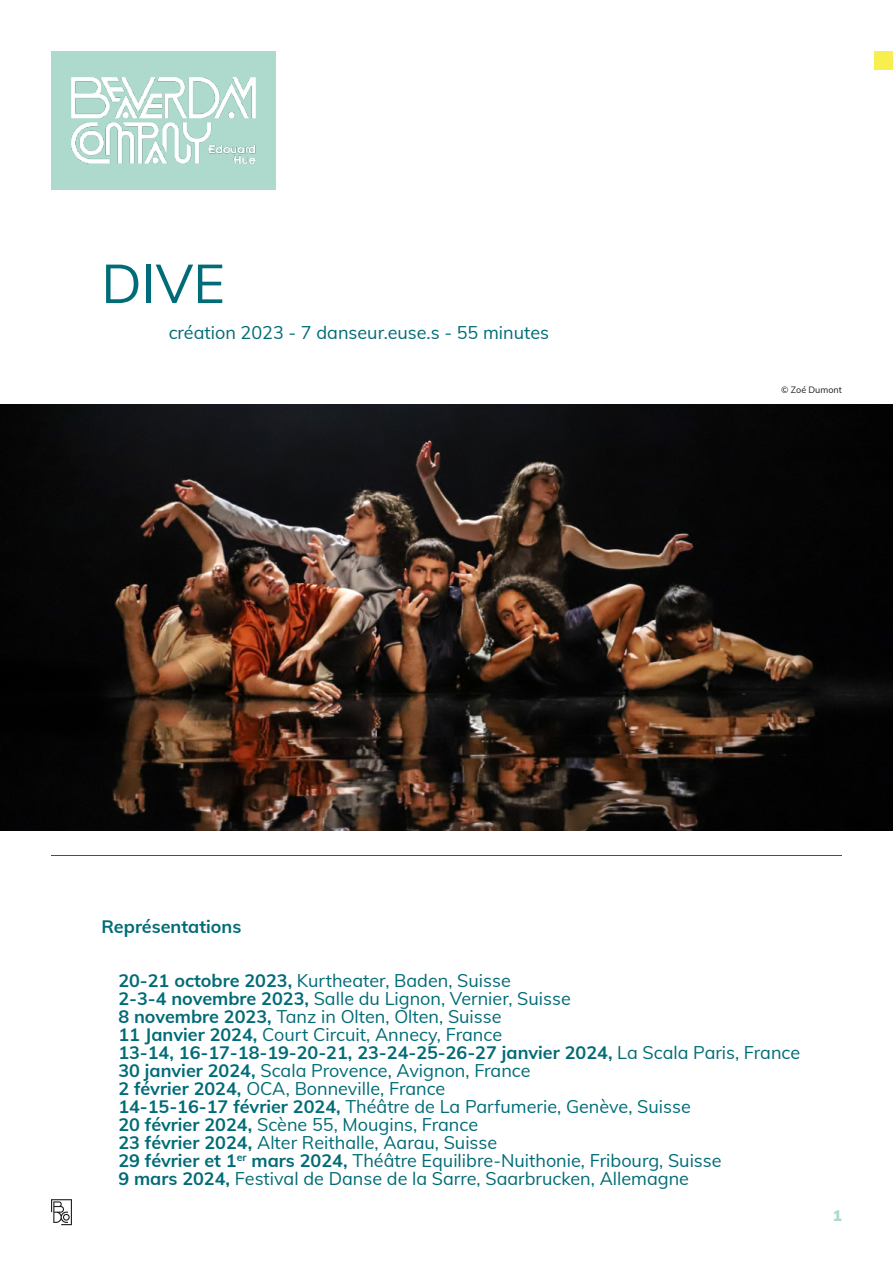
<style>
.page{position:relative;width:893px;height:1263px;background:#fff}
.page>*{position:absolute;margin:0;border:0;box-sizing:border-box;transform-origin:0 0}
.t1{font:54px "Muli";color:#006c77}
.t2{font:18px/18px "Muli";color:#006c77}
.t3{font:700 18px "Muli";color:#006c77}
.t4{font:900 15px "Muli";color:#aedacd}
.t5{font:9px "Muli";color:#1f1c1f}
.s1{font-weight:700}
</style>
<div class="page">
<svg style="left:51px;top:1199px;width:21px;height:26px"></svg>
<div style="left:874px;top:51px;width:19px;height:18px;background:#f7ef50"></div>
<div style="left:51px;top:51px;width:225px;height:139px;background:#aedacd"></div>
<img style="left:71px;top:78px;width:185px;height:85px">
<hr style="left:51px;top:855px;width:791px;height:1px;background:#006c77">
<img style="left:0;top:405px;width:893px;height:426px">
<h1 class="t1" style="left:101px;top:249px;width:125px">DIVE</h1>
<p class="t2" style="left:169px;top:323px;width:382px">création 2023 - 7 danseur.euse.s - 55 minutes</p>
<p class="t3" style="left:101px;top:915px;width:142px">Représentations</p>
<p class="t5" style="left:781px;top:384px;width:62px">© Zoé Dumont</p>
<p class="t2" style="left:118px;top:971px;width:683px"><span class="s1">20-21 octobre 2023,</span> Kurtheater, Baden, Suisse<br><span class="s1">2-3-4 novembre 2023,</span> Salle du Lignon, Vernier, Suisse<br><span class="s1">8 novembre 2023,</span> Tanz in Olten, Olten, Suisse<br><span class="s1">11 Janvier 2024,</span> Court Circuit, Annecy, France<br><span class="s1">13-14, 16-17-18-19-20-21, 23-24-25-26-27 janvier 2024,</span> La Scala Paris, France <span class="s1">30 janvier 2024,</span> Scala Provence, Avignon, France<br><span class="s1">2 février 2024,</span> OCA, Bonneville, France<br><span class="s1">14-15-16-17 février 2024,</span> Théâtre de La Parfumerie, Genève, Suisse<br><span class="s1">20 février 2024,</span> Scène 55, Mougins, France<br><span class="s1">23 février 2024,</span> Alter Reithalle, Aarau, Suisse<br><span class="s1">29 février et 1</span><sup>er</sup> <span class="s1">mars 2024,</span> Théâtre Equilibre-Nuithonie, Fribourg, Suisse<br><span class="s1">9 mars 2024,</span> Festival de Danse de la Sarre, Saarbrucken, Allemagne</p>
<p class="t4" style="left:833px;top:1206px;width:10px">1</p>
</div>
